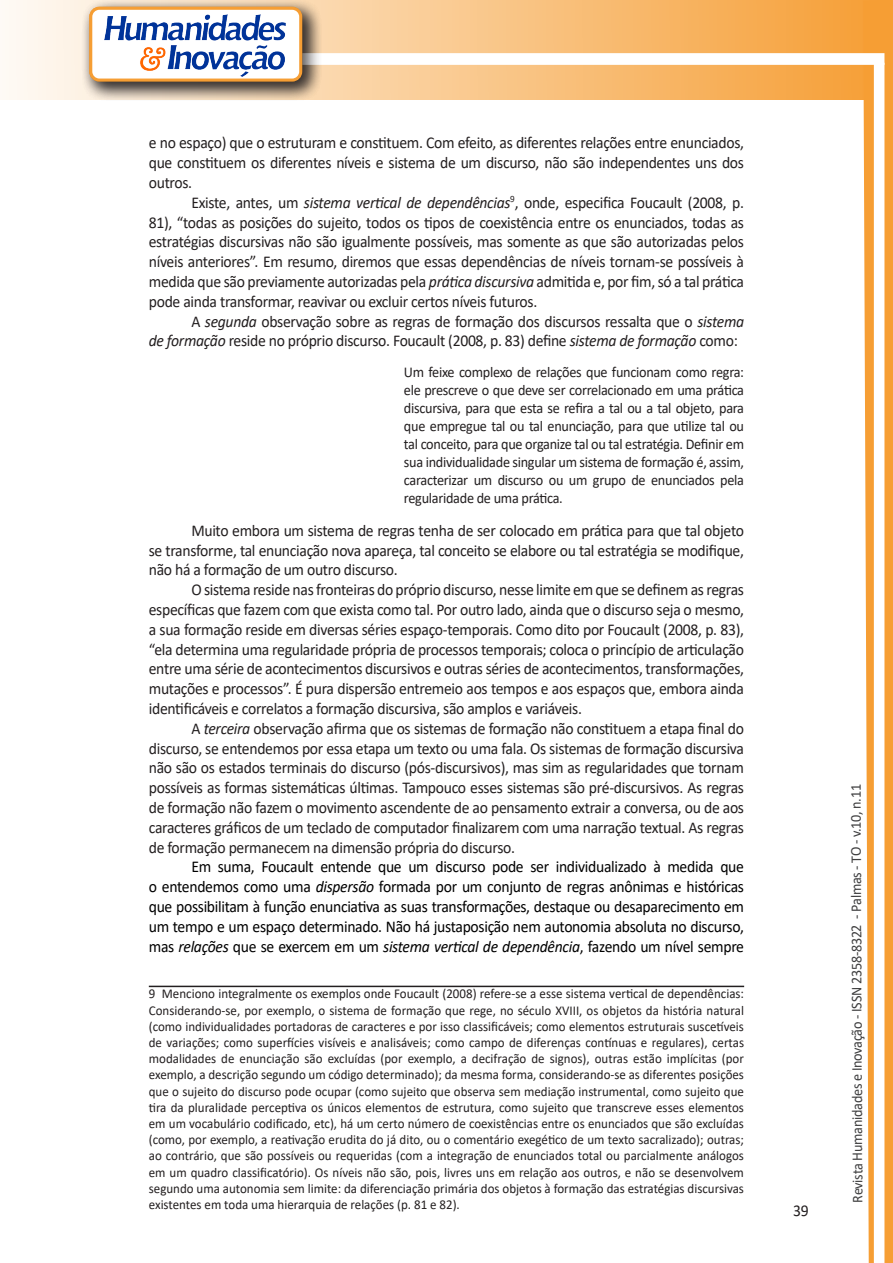
<style>
.page{position:relative;width:893px;height:1263px;background:#fff}
.page>*{position:absolute;margin:0;border:0;box-sizing:border-box;transform-origin:0 0}
.texto{font:16.5px/19.8px "Calibri";letter-spacing:-.02em;color:#231f20;text-align:justify;scale:.95 1}
.texto-2{font:16.5px/19.8px "Calibri";letter-spacing:-.02em;color:#000;text-align:justify;scale:.95 1}
.citacao{font:15px/18px "Calibri";letter-spacing:-.02em;color:#231f20;text-align:justify;scale:.95 1}
.t1{font:15px "Calibri";letter-spacing:-.025em;color:#3e3e3f;scale:.95 1}
.Rodapé{font:13.5px/16.2px "Calibri";color:#231f20;text-align:justify;scale:.96 1}
.s1{font-style:italic}
</style>
<div class="page">
<svg style="left:5px;top:0;width:858px;height:100px"></svg>
<div style="left:302px;top:53px;width:582px;height:12px;background:#fff;border:2px solid #fff"></div>
<svg style="left:863px;top:0;width:30px;height:1263px"></svg>
<div style="left:81px;top:0;width:241px;height:102px;background:#231f20;opacity:.75"></div>
<div style="left:91px;top:8px;width:210px;height:72px;background:#fff;border-radius:9px"></div>
<img style="left:104px;top:14px;width:181px;height:62px">
<div style="left:89px;top:7px;width:213px;height:75px;border:3px solid #f69e34;border-radius:9px"></div>
<hr style="left:149px;top:986px;width:595px;height:1px;background:#231f20">
<p class="texto" style="left:149px;top:133px;width:628px">e no espaço) que o estruturam e constituem. Com efeito, as diferentes relações entre enunciados, que constituem os diferentes níveis e sistema de um discurso, não são independentes uns dos outros.</p>
<p class="texto" style="left:149px;top:192px;width:628px;text-indent:43px">Existe, antes, um <span class="s1">sistema vertical de dependências</span><sup>9</sup>, onde, especifica Foucault (2008, p.<br>81), “todas as posições do sujeito, todos os tipos de coexistência entre os enunciados, todas as estratégias discursivas não são igualmente possíveis, mas somente as que são autorizadas pelos níveis anteriores”. Em resumo, diremos que essas dependências de níveis tornam-se possíveis à medida que são previamente autorizadas pela <span class="s1">prática discursiva</span> admitida e, por fim, só a tal prática pode ainda transformar, reavivar ou excluir certos níveis futuros.</p>
<p class="texto" style="left:149px;top:311px;width:628px;text-indent:43px">A <span class="s1">segunda</span> observação sobre as regras de formação dos discursos ressalta que o <span class="s1">sistema de formação</span> reside no próprio discurso. Foucault (2008, p. 83) define <span class="s1">sistema de formação</span> como:</p>
<p class="citacao" style="left:404px;top:363px;width:360px">Um feixe complexo de relações que funcionam como regra: ele prescreve o que deve ser correlacionado em uma prática discursiva, para que esta se refira a tal ou a tal objeto, para que empregue tal ou tal enunciação, para que utilize tal ou tal conceito, para que organize tal ou tal estratégia. Definir em sua individualidade singular um sistema de formação é, assim, caracterizar um discurso ou um grupo de enunciados pela regularidade de uma prática.</p>
<p class="texto" style="left:149px;top:520px;width:628px;text-indent:43px">Muito embora um sistema de regras tenha de ser colocado em prática para que tal objeto se transforme, tal enunciação nova apareça, tal conceito se elabore ou tal estratégia se modifique, não há a formação de um outro discurso.</p>
<p class="texto" style="left:149px;top:579px;width:628px;text-indent:43px">O sistema reside nas fronteiras do próprio discurso, nesse limite em que se definem as regras específicas que fazem com que exista como tal. Por outro lado, ainda que o discurso seja o mesmo, a sua formação reside em diversas séries espaço-temporais. Como dito por Foucault (2008, p. 83), “ela determina uma regularidade própria de processos temporais; coloca o princípio de articulação entre uma série de acontecimentos discursivos e outras séries de acontecimentos, transformações, mutações e processos”. É pura dispersão entremeio aos tempos e aos espaços que, embora ainda identificáveis e correlatos a formação discursiva, são amplos e variáveis.</p>
<p class="texto" style="left:149px;top:718px;width:628px;text-indent:43px">A <span class="s1">terceira</span> observação afirma que os sistemas de formação não constituem a etapa final do discurso, se entendemos por essa etapa um texto ou uma fala. Os sistemas de formação discursiva não são os estados terminais do discurso (pós-discursivos), mas sim as regularidades que tornam possíveis as formas sistemáticas últimas. Tampouco esses sistemas são pré-discursivos. As regras de formação não fazem o movimento ascendente de ao pensamento extrair a conversa, ou de aos caracteres gráficos de um teclado de computador finalizarem com uma narração textual. As regras de formação permanecem na dimensão própria do discurso.</p>
<p class="texto-2" style="left:149px;top:857px;width:628px;text-indent:43px">Em suma, Foucault entende que um discurso pode ser individualizado à medida que o entendemos como uma <span class="s1">dispersão</span> formada por um conjunto de regras anônimas e históricas que possibilitam à função enunciativa as suas transformações, destaque ou desaparecimento em um tempo e um espaço determinado. Não há justaposição nem autonomia absoluta no discurso, mas <span class="s1">relações</span> que se exercem em um <span class="s1">sistema vertical de dependência</span>, fazendo um nível sempre</p>
<p class="Rodapé" style="left:149px;top:985px;width:621px">9 Menciono integralmente os exemplos onde Foucault (2008) refere-se a esse sistema vertical de dependências:<br>Considerando-se, por exemplo, o sistema de formação que rege, no século XVIII, os objetos da história natural (como individualidades portadoras de caracteres e por isso classificáveis; como elementos estruturais suscetíveis de variações; como superfícies visíveis e analisáveis; como campo de diferenças contínuas e regulares), certas modalidades de enunciação são excluídas (por exemplo, a decifração de signos), outras estão implícitas (por exemplo, a descrição segundo um código determinado); da mesma forma, considerando-se as diferentes posições que o sujeito do discurso pode ocupar (como sujeito que observa sem mediação instrumental, como sujeito que tira da pluralidade perceptiva os únicos elementos de estrutura, como sujeito que transcreve esses elementos em um vocabulário codificado, etc), há um certo número de coexistências entre os enunciados que são excluídas (como, por exemplo, a reativação erudita do já dito, ou o comentário exegético de um texto sacralizado); outras; ao contrário, que são possíveis ou requeridas (com a integração de enunciados total ou parcialmente análogos em um quadro classificatório). Os níveis não são, pois, livres uns em relação aos outros, e não se desenvolvem segundo uma autonomia sem limite: da diferenciação primária dos objetos à formação das estratégias discursivas existentes em toda uma hierarquia de relações (p. 81 e 82).</p>
<p class="texto" style="left:793px;top:1200px;width:18px">39</p>
<p class="t1" style="left:846px;top:1203px;width:442px;rotate:-90deg">Revista Humanidades e Inovação - ISSN 2358-8322 - Palmas - TO - v.10, n.11</p>
</div>
